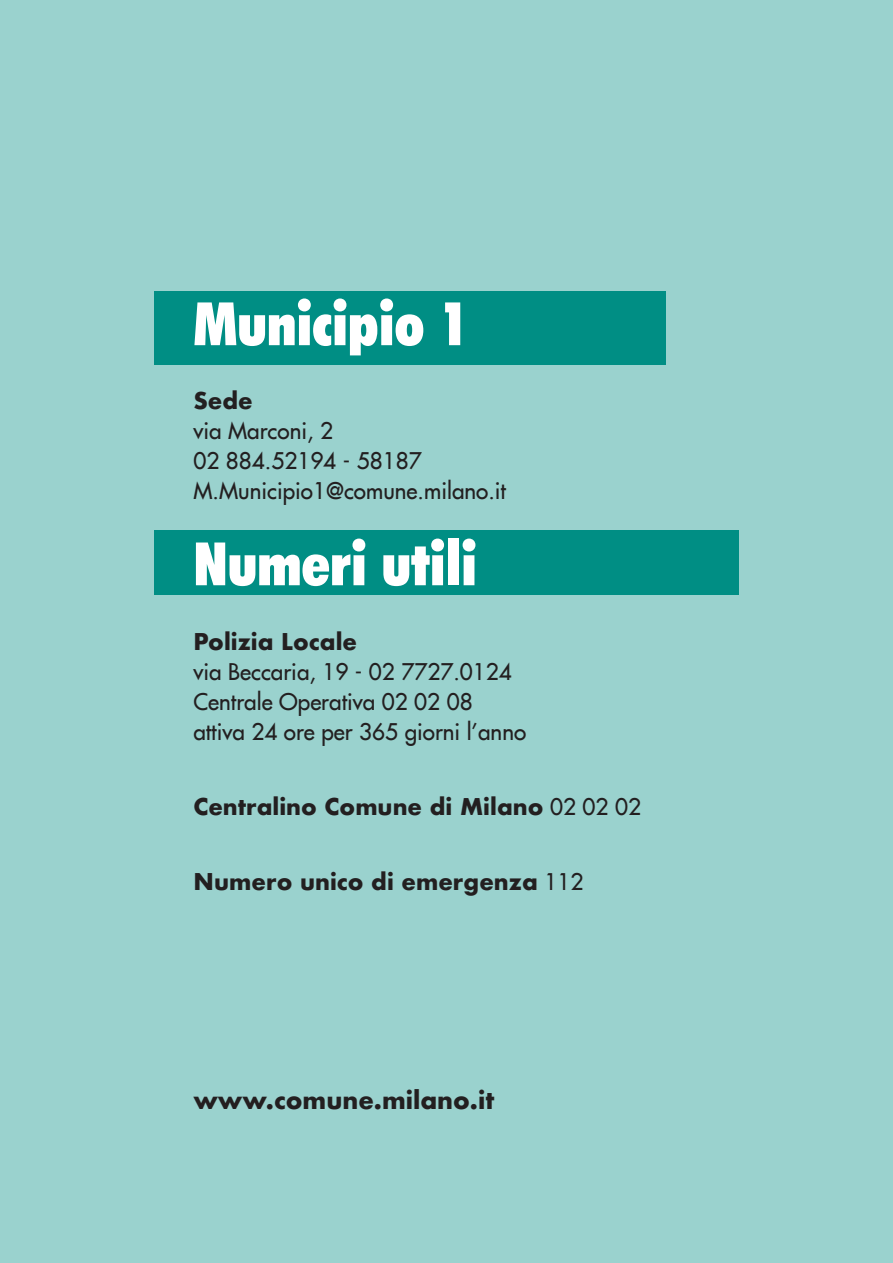
<style>
.page{position:relative;width:893px;height:1263px;background:#9ad2ce}
.page>*{position:absolute;margin:0;border:0;box-sizing:border-box;transform-origin:0 0}
.t1{font:900 condensed 60px "Futura BT";color:#fff}
.t2{font:700 24px "Futura";color:#231f20}
.t3{font:22.5px/30px "Futura";color:#231f20}
.t4{font:700 22.5px "Futura";color:#231f20}
.s1{font-weight:400}
</style>
<div class="page">
<div style="left:154px;top:530px;width:584px;height:65px;background:#008e84"></div>
<div style="left:154px;top:291px;width:512px;height:73px;background:#008e84"></div>
<h1 class="t1" style="left:193px;top:287px;width:277px">Municipio 1</h1>
<p class="t4" style="left:193px;top:384px;width:61px">sede</p>
<p class="t3" style="left:193px;top:415px;width:314px">via Marconi, 2<br>02 884.52194 - 58187<br>M.Municipio1@comune.milano.it</p>
<h1 class="t1" style="left:193px;top:527px;width:285px">Numeri utili</h1>
<p class="t4" style="left:193px;top:625px;width:165px">polizia locale</p>
<p class="t3" style="left:193px;top:656px;width:334px">via Beccaria, 19 - 02 7727.0124<br>Centrale Operativa 02 02 08 attiva 24 ore per 365 giorni l’anno</p>
<p class="t4" style="left:193px;top:790px;width:449px">centralino comune di milano <span class="s1">02 02 02</span></p>
<p class="t4" style="left:193px;top:865px;width:392px">numero unico di emergenza <span class="s1">112</span></p>
<p class="t2" style="left:193px;top:1082px;width:302px">www.comune.milano.it</p>
</div>
